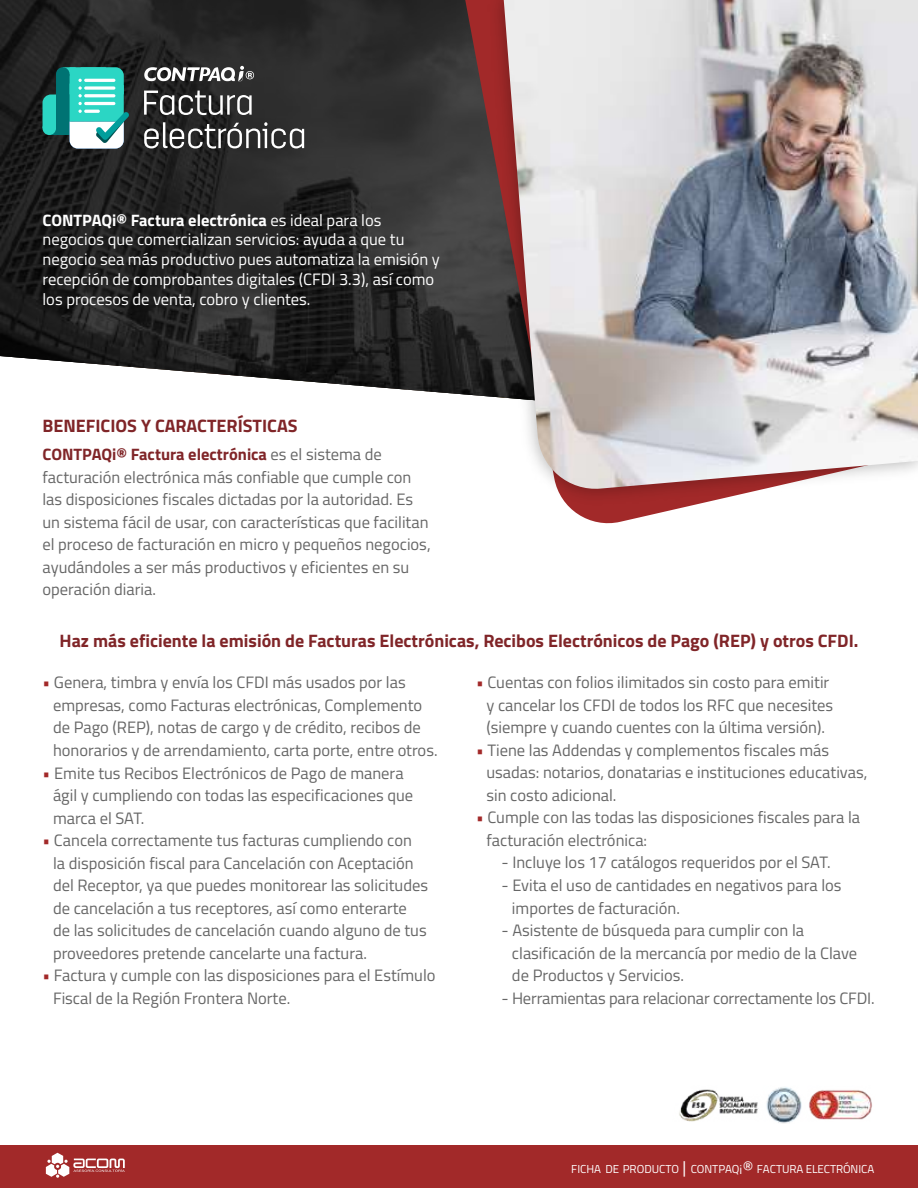
<style>
.page{position:relative;width:918px;height:1188px;background:#fff}
.page>*{position:absolute;margin:0;border:0;box-sizing:border-box;transform-origin:0 0}
.t1{font:700 18px "Titillium Web";color:#802528}
.t2{font:16.5px/22.5px "Titillium Web";color:#666}
.t3{font:16.5px/19.8px "Titillium Web";color:#fff}
.t4{font:11.55px "Titillium Web";letter-spacing:-.005em;color:#fff}
.s1{font-weight:700}
.s2{font-weight:700;color:#802528}
.s3{color:#a22929}
.s4{font-size:16.5px}
.s5{font-size:12.75px}
</style>
<div class="page">
<svg style="left:0;top:0;width:327px;height:383px;background:#2a2a2a"></svg>
<img style="left:327px;top:0;width:428px;height:514px">
<img style="left:504px;top:0;width:414px;height:491px">
<div style="left:0;top:1145px;width:918px;height:43px;background:#a22929"></div>
<svg style="left:46px;top:1153px;width:79px;height:25px"></svg>
<img style="left:679px;top:1087px;width:193px;height:37px">
<svg style="left:144px;top:91px;width:108px;height:24px"></svg>
<svg style="left:144px;top:122px;width:160px;height:27px"></svg>
<svg style="left:43px;top:67px;width:86px;height:82px"></svg>
<hr style="left:84px;top:110px;width:16px;height:3px;background:#fff;border-radius:2px">
<div style="left:56px;top:67px;width:14px;height:14px;background:#007373;border-radius:50%"></div>
<svg style="left:144px;top:66px;width:110px;height:16px"></svg>
<p class="t3" style="left:43px;top:209px;width:399px"><span class="s1">CONTPAQi® Factura electrónica</span> es ideal para los negocios que comercializan servicios: ayuda a que tu negocio sea más productivo pues automatiza la emisión y recepción de comprobantes digitales (CFDI 3.3), así como los procesos de venta, cobro y clientes.</p>
<p class="t1" style="left:43px;top:412px;width:257px">BENEFICIOS Y CARACTERÍSTICAS</p>
<p class="t2" style="left:43px;top:442px;width:390px"><span class="s2">CONTPAQi® Factura electrónica</span> es el sistema de facturación electrónica más confiable que cumple con las disposiciones fiscales dictadas por la autoridad. Es un sistema fácil de usar, con características que facilitan el proceso de facturación en micro y pequeños negocios, ayudándoles a ser más productivos y eficientes en su operación diaria.</p>
<p class="t1" style="left:60px;top:627px;width:800px">Haz más eficiente la emisión de Facturas Electrónicas, Recibos Electrónicos de Pago (REP) y otros CFDI.</p>
<p class="t2" style="left:487px;top:671px;width:348px;text-indent:-10px"><span class="s3">•</span> Cuentas con folios ilimitados sin costo para emitir y cancelar los CFDI de todos los RFC que necesites (siempre y cuando cuentes con la última versión).</p>
<p class="t2" style="left:487px;top:738px;width:382px;text-indent:-10px"><span class="s3">•</span> Tiene las Addendas y complementos fiscales más usadas: notarios, donatarias e instituciones educativas, sin costo adicional.</p>
<p class="t2" style="left:487px;top:806px;width:375px;text-indent:-10px"><span class="s3">•</span> Cumple con las todas las disposiciones fiscales para la facturación electrónica:</p>
<p class="t2" style="left:502px;top:851px;width:331px">- Incluye los 17 catálogos requeridos por el SAT.</p>
<p class="t2" style="left:512px;top:873px;width:331px;text-indent:-10px">- Evita el uso de cantidades en negativos para los importes de facturación.</p>
<p class="t2" style="left:512px;top:918px;width:347px;text-indent:-10px">- Asistente de búsqueda para cumplir con la clasificación de la mercancía por medio de la Clave de Productos y Servicios.</p>
<p class="t2" style="left:502px;top:986px;width:375px">- Herramientas para relacionar correctamente los CFDI.</p>
<p class="t2" style="left:53px;top:671px;width:386px;text-indent:-10px"><span class="s3">•</span> Genera, timbra y envía los CFDI más usados por las empresas, como Facturas electrónicas, Complemento de Pago (REP), notas de cargo y de crédito, recibos de honorarios y de arrendamiento, carta porte, entre otros.</p>
<p class="t2" style="left:53px;top:761px;width:362px;text-indent:-10px"><span class="s3">•</span> Emite tus Recibos Electrónicos de Pago de manera ágil y cumpliendo con todas las especificaciones que marca el SAT.</p>
<p class="t2" style="left:53px;top:828px;width:377px;text-indent:-10px"><span class="s3">•</span> Cancela correctamente tus facturas cumpliendo con la disposición fiscal para Cancelación con Aceptación del Receptor, ya que puedes monitorear las solicitudes de cancelación a tus receptores, así como enterarte<br>de las solicitudes de cancelación cuando alguno de tus proveedores pretende cancelarte una factura.</p>
<p class="t2" style="left:53px;top:963px;width:384px;text-indent:-10px"><span class="s3">•</span> Factura y cumple con las disposiciones para el Estímulo<br>Fiscal de la Región Frontera Norte.</p>
<p class="t4" style="left:571px;top:1161px;width:304px">FICHA DE PRODUCTO <span class="s4">|</span> CONTPAQ<span class="s5">i</span><span class="s4">®</span> FACTURA ELECTRÓNICA</p>
</div>
